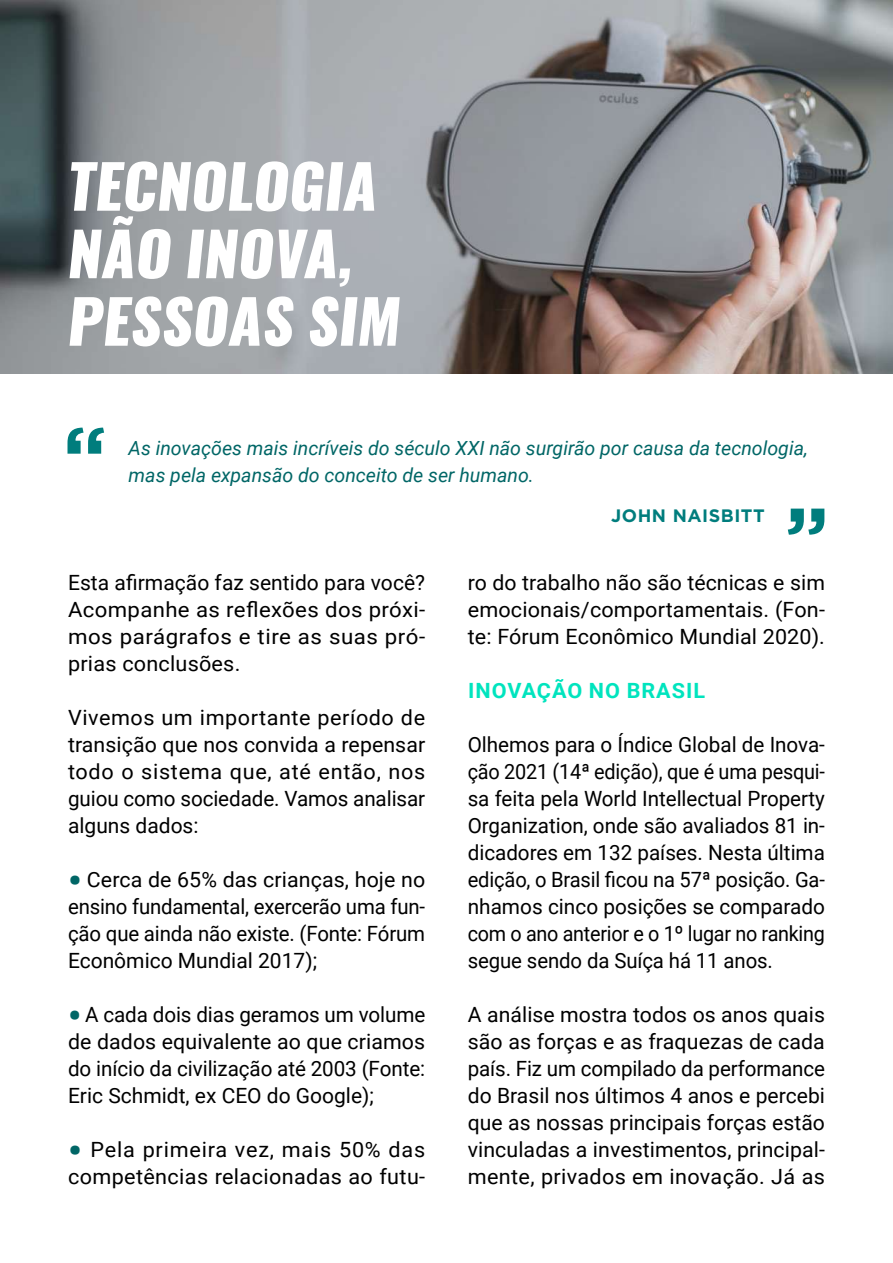
<style>
.page{position:relative;width:893px;height:1263px;background:#fff}
.page>*{position:absolute;margin:0;border:0;box-sizing:border-box;transform-origin:0 0}
.t1{font:italic 800 60px/67.5px "Oswald";color:#fff}
.t2{font:21px/27px "Roboto";letter-spacing:.005em;color:#000;text-align:justify}
.t3{font:700 21px "Roboto";letter-spacing:.045em;color:#00e4be}
.t4{font:italic 19.5px/27px "Roboto";color:#066}
.t5{font:700 18px "Gotham";letter-spacing:.03em;color:#007d7d}
.s1{font-weight:900;font-size:36px;color:#066}
</style>
<div class="page">
<img style="left:0;top:0;width:893px;height:374px">
<svg style="left:67px;top:428px;width:37px;height:26px"></svg>
<svg style="left:788px;top:509px;width:36px;height:26px"></svg>
<h1 class="t1" style="left:68px;top:155px;width:334px">TECNOLOGIA<br>NÃO INOVA,<br>PESSOAS SIM</h1>
<p class="t4" style="left:129px;top:433px;width:681px">As inovações mais incríveis do século XXI não surgirão por causa da tecnologia, mas pela expansão do conceito de ser humano.</p>
<p class="t5" style="left:611px;top:505px;width:155px">JOHN NAISBITT</p>
<p class="t2" style="left:68px;top:568px;width:359px">Esta afirmação faz sentido para você?<br>Acompanhe as reflexões dos próxi&shy;mos parágrafos e tire as suas pró&shy;prias conclusões.</p>
<p class="t2" style="left:68px;top:703px;width:359px">Vivemos um importante período de transição que nos convida a repensar todo o sistema que, até então, nos guiou como sociedade. Vamos analisar alguns dados:</p>
<p class="t2" style="left:68px;top:865px;width:359px"><span class="s1">•</span> Cerca de 65% das crianças, hoje no ensino fundamental, exercerão uma fun&shy;ção que ainda não existe. (Fonte: Fórum Econômico Mundial 2017);</p>
<p class="t2" style="left:68px;top:1000px;width:359px"><span class="s1">•</span> A cada dois dias geramos um volume de dados equivalente ao que criamos do início da civilização até 2003 (Fonte:<br>Eric Schmidt, ex CEO do Google);</p>
<p class="t2" style="left:68px;top:1135px;width:359px"><span class="s1">•</span> Pela primeira vez, mais 50% das competências relacionadas ao futu-</p>
<p class="t2" style="left:468px;top:568px;width:359px">ro do trabalho não são técnicas e sim emocionais/comportamentais. (Fon&shy;te: Fórum Econômico Mundial 2020).</p>
<p class="t3" style="left:468px;top:675px;width:238px">INOVAÇÃO NO BRASIL</p>
<p class="t2" style="left:468px;top:730px;width:359px">Olhemos para o Índice Global de Inova&shy;ção 2021 (14ª edição), que é uma pesqui&shy;sa feita pela World Intellectual Property Organization, onde são avaliados 81 in&shy;dicadores em 132 países. Nesta última edição, o Brasil ficou na 57ª posição. Ga&shy;nhamos cinco posições se comparado com o ano anterior e o 1º lugar no ranking segue sendo da Suíça há 11 anos.</p>
<p class="t2" style="left:468px;top:1000px;width:359px">A análise mostra todos os anos quais são as forças e as fraquezas de cada país. Fiz um compilado da performance do Brasil nos últimos 4 anos e percebi que as nossas principais forças estão vinculadas a investimentos, principal&shy;mente, privados em inovação. Já as</p>
</div>
